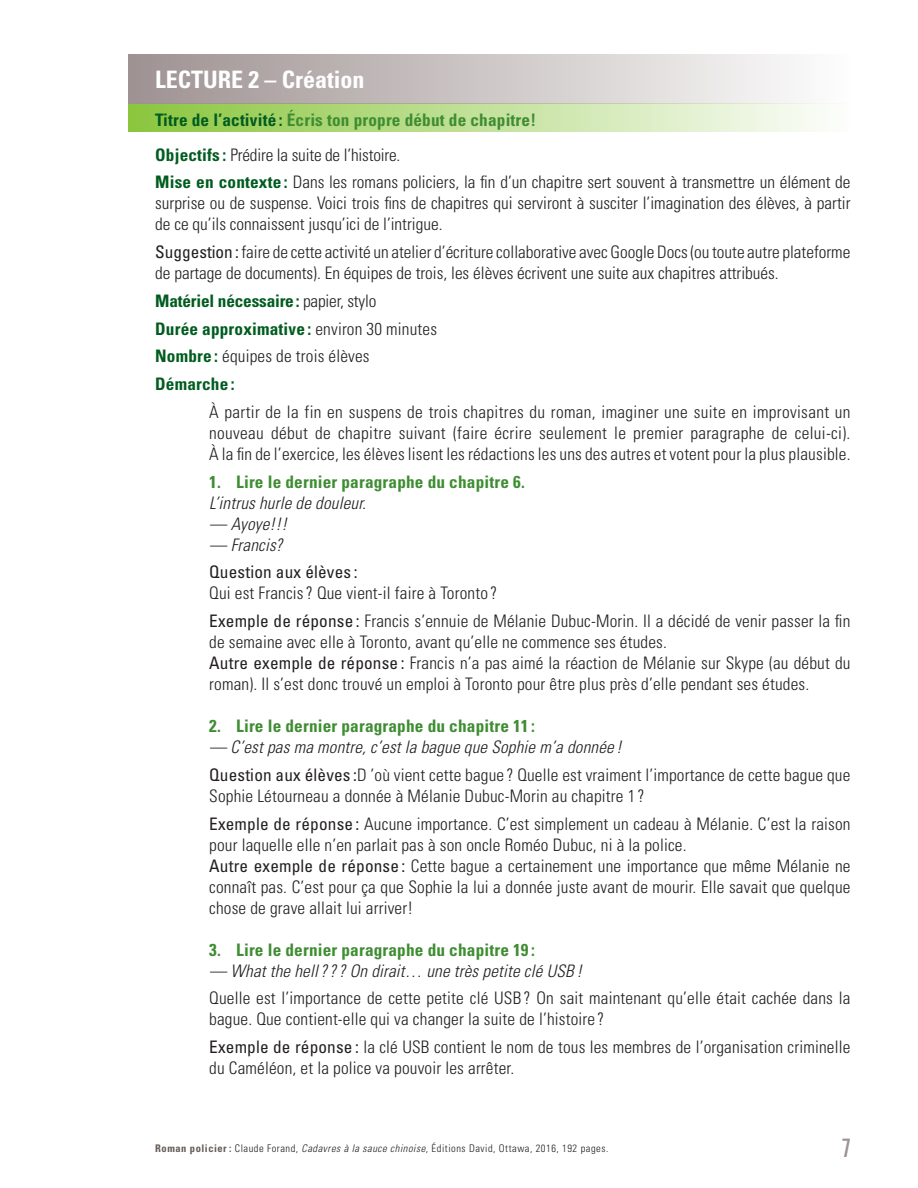
<style>
.page{position:relative;width:918px;height:1188px;background:#fff}
.page>*{position:absolute;margin:0;border:0;box-sizing:border-box;transform-origin:0 0}
.t1{font:700 condensed 24px "Univers";color:#fff}
.t2{font:21px "Oswald";color:#9f9292}
.t3{font:300 condensed 17.25px/21px "Univers";letter-spacing:.01em;color:#231f20}
.t4{font:700 condensed 17.25px/34.5px "Univers";letter-spacing:.01em;color:#3f8d33}
.t5{font:700 condensed 17.25px/27.8px "Univers";letter-spacing:.01em;color:#015c20}
.t6{font:italic 300 condensed 17.25px "Univers";letter-spacing:.01em;color:#231f20}
.t7{font:condensed 17.25px "Univers";letter-spacing:.01em;color:#231f20}
.t8{font:300 condensed 10.5px "Univers";letter-spacing:.05em;color:#231f20}
.s1{color:#015c20}
.s2{font-weight:300;color:#231f20}
.s3{font-weight:700;color:#015c20}
.s4{font-weight:400}
.s5{font-style:italic}
.s6{font-weight:700;color:#645c58}
</style>
<div class="page">
<div style="left:128px;top:104px;width:722px;height:28px;background:linear-gradient(to right,#8ac53d,#fdfefc)"></div>
<div style="left:128px;top:54px;width:722px;height:50px;background:linear-gradient(to right,#9e9191,#fdfdfd)"></div>
<h1 class="t1" style="left:155px;top:65px;width:211px">LECTURE 2 – Création</h1>
<p class="t4" style="left:155px;top:103px;width:382px"><span class="s1">Titre de l’activité :</span> Écris ton propre début de chapitre!<br><span class="s1">Objectifs :</span> <span class="s2">Prédire la suite de l’histoire.</span></p>
<p class="t3" style="left:155px;top:172px;width:697px;text-align:justify"><span class="s3">Mise en contexte :</span> Dans les romans policiers, la fin d’un chapitre sert souvent à transmettre un élément de surprise ou de suspense. Voici trois fins de chapitres qui serviront à susciter l’imagination des élèves, à partir de ce qu’ils connaissent jusqu’ici de l’intrigue.</p>
<p class="t3" style="left:155px;top:242px;width:697px"><span class="s4">Suggestion:</span> faire de cette activité un atelier d’écriture collaborative avec Google Docs (ou toute autre plateforme de partage de documents). En équipes de trois, les élèves écrivent une suite aux chapitres attribués.</p>
<p class="t5" style="left:155px;top:287px;width:283px">Matériel nécessaire: <span class="s2">papier, stylo<br></span>Durée approximative : <span class="s2">environ 30 minutes<br></span>Nombre : <span class="s2">équipes de trois élèves<br></span>Démarche :</p>
<p class="t3" style="left:209px;top:401px;width:643px;text-align:justify">À partir de la fin en suspens de trois chapitres du roman, imaginer une suite en improvisant un nouveau début de chapitre suivant (faire écrire seulement le premier paragraphe de celui-ci).<br>À la fin de l’exercice, les élèves lisent les rédactions les uns des autres et votent pour la plus plausible.</p>
<p class="t4" style="left:209px;top:464px;width:317px">1. Lire le dernier paragraphe du chapitre 6.</p>
<p class="t6" style="left:209px;top:492px;width:158px">L’intrus hurle de douleur.</p>
<p class="t6" style="left:209px;top:513px;width:79px">— Ayoye!!!</p>
<p class="t6" style="left:209px;top:534px;width:75px">— Francis?</p>
<p class="t7" style="left:209px;top:561px;width:150px">Question aux élèves :</p>
<p class="t3" style="left:209px;top:579px;width:643px;line-height:27.8px">Qui est Francis? Que vient-il faire à Toronto ?<br><span class="s4">Exemple de réponse :</span> Francis s’ennuie de Mélanie Dubuc-Morin. Il a décidé de venir passer la fin</p>
<p class="t3" style="left:209px;top:632px;width:643px">de semaine avec elle à Toronto, avant qu’elle ne commence ses études.<br><span class="s4">Autre exemple de réponse :</span> Francis n’a pas aimé la réaction de Mélanie sur Skype (au début du roman). Il s’est donc trouvé un emploi à Toronto pour être plus près d’elle pendant ses études.</p>
<p class="t4" style="left:209px;top:709px;width:327px">2. Lire le dernier paragraphe du chapitre 11 :</p>
<p class="t3" style="left:209px;top:733px;width:643px;line-height:27.8px"><span class="s5">— C’est pas ma montre, c’est la bague que Sophie m’a donnée !<br></span><span class="s4">Question aux élèves :</span>D ’où vient cette bague ? Quelle est vraiment l’importance de cette bague que</p>
<p class="t3" style="left:209px;top:782px;width:643px;line-height:27.8px">Sophie Létourneau a donnée à Mélanie Dubuc-Morin au chapitre 1 ?<br><span class="s4">Exemple de réponse :</span> Aucune importance. C’est simplement un cadeau à Mélanie. C’est la raison</p>
<p class="t3" style="left:209px;top:834px;width:643px">pour laquelle elle n’en parlait pas à son oncle Roméo Dubuc, ni à la police.<br><span class="s4">Autre exemple de réponse :</span> Cette bague a certainement une importance que même Mélanie ne connaît pas. C’est pour ça que Sophie la lui a donnée juste avant de mourir. Elle savait que quelque chose de grave allait lui arriver!</p>
<p class="t4" style="left:209px;top:932px;width:327px">3. Lire le dernier paragraphe du chapitre 19 :</p>
<p class="t6" style="left:209px;top:960px;width:374px">— What the hell??? On dirait… une très petite clé USB !</p>
<p class="t3" style="left:209px;top:988px;width:643px">Quelle est l’importance de cette petite clé USB ? On sait maintenant qu’elle était cachée dans la bague. Que contient-elle qui va changer la suite de l’histoire ?</p>
<p class="t3" style="left:209px;top:1037px;width:643px"><span class="s4">Exemple de réponse :</span> la clé USB contient le nom de tous les membres de l’organisation criminelle du Caméléon, et la police va pouvoir les arrêter.</p>
<p class="t8" style="left:155px;top:1142px;width:455px"><span class="s6">Roman policier :</span> Claude Forand, <span class="s5">Cadavres à la sauce chinoise</span>, Éditions David, Ottawa, 2016, 192 pages.</p>
<p class="t2" style="left:842px;top:1132px;width:10px">7</p>
</div>
